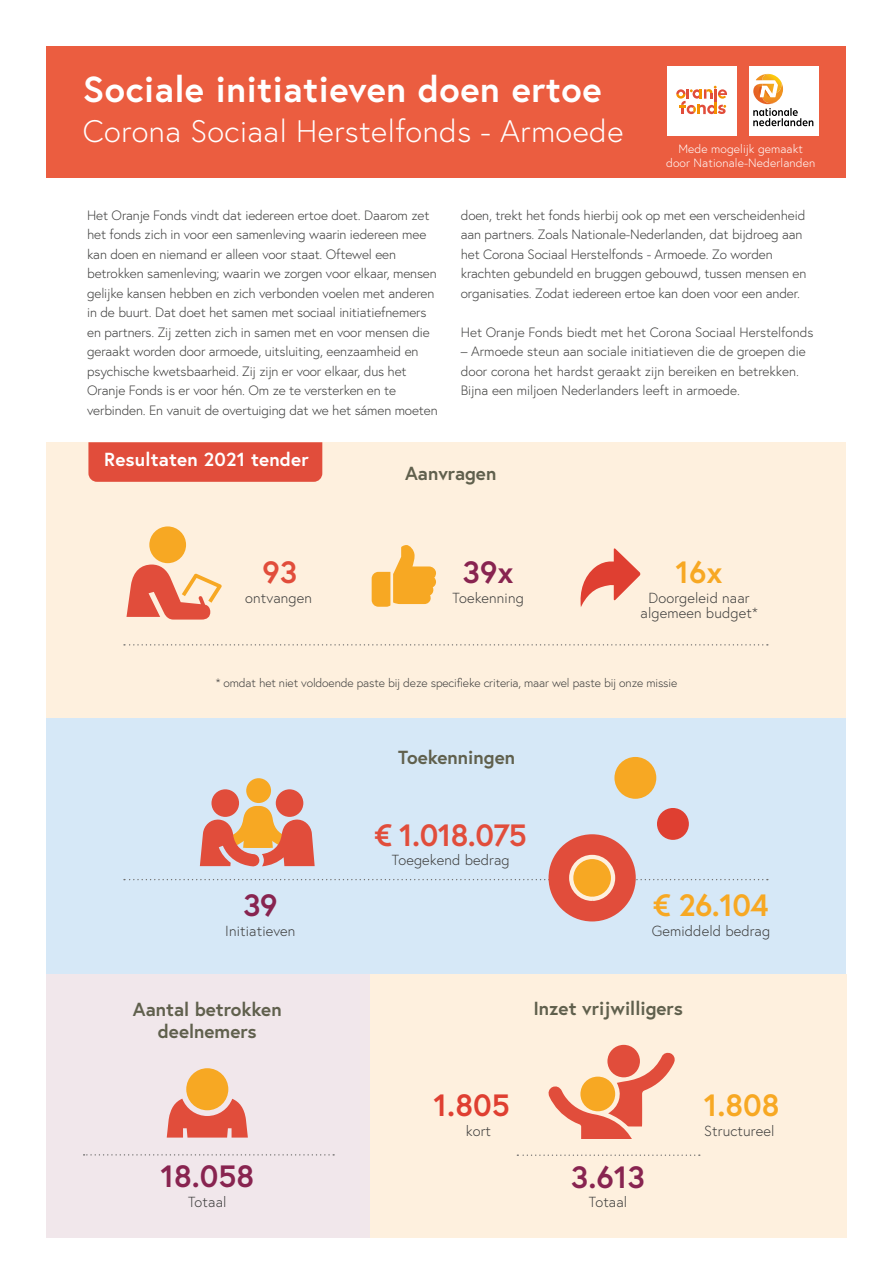
<style>
.page{position:relative;width:893px;height:1263px;background:#fff}
.page>*{position:absolute;margin:0;border:0;box-sizing:border-box;transform-origin:0 0}
.t1{font:700 36.15px "Europa";letter-spacing:.015em;color:#fff}
.t2{font:300 31.05px "Europa";letter-spacing:.015em;color:#fff}
.t3{font:700 30.75px "Europa";color:#882450}
.t4{font:700 30.75px "Europa";color:#f7a823}
.t5{font:700 30.75px "Europa";letter-spacing:-.02em;color:#e14d3b}
.t6{font:700 30.75px "Europa";color:#df3f31}
.t7{font:700 18.9px/21.6px "Europa";color:#60604d;text-align:center}
.t8{font:700 18.9px "Europa";letter-spacing:.01em;color:#fff}
.t9{font:300 14.55px/15.6px "Europa";letter-spacing:.01em;color:#3c3c3b;text-align:center}
.t10{font:300 13.5px/19.5px "Europa";letter-spacing:-.01em;color:#3c3c3b}
.t11{font:300 12px "Europa";letter-spacing:-.01em;color:#3c3c3b}
.t12{font:300 12px/13.5px "Europa";letter-spacing:.01em;color:#fff;text-align:center}
</style>
<div class="page">
<div style="left:47px;top:442px;width:799px;height:277px;background:#fef0de"></div>
<div style="left:370px;top:974px;width:476px;height:263px;background:#fef0de"></div>
<div style="left:88px;top:442px;width:234px;height:40px;background:#e14d3b"></div>
<div style="left:607px;top:1045px;width:33px;height:32px;background:#e14d3b;border-radius:50%"></div>
<div style="left:47px;top:719px;width:799px;height:255px;background:#d6e8f7"></div>
<div style="left:47px;top:47px;width:799px;height:131px;background:#eb5d40"></div>
<div style="left:667px;top:66px;width:69px;height:70px;background:#fff"></div>
<svg style="left:676px;top:86px;width:51px;height:29px"></svg>
<div style="left:749px;top:66px;width:69px;height:70px;background:#fff"></div>
<svg style="left:517px;top:1052px;width:183px;height:104px"></svg>
<div style="left:246px;top:778px;width:25px;height:25px;background:#f7a823;border-radius:50%"></div>
<svg style="left:200px;top:805px;width:115px;height:61px"></svg>
<div style="left:211px;top:789px;width:28px;height:28px;background:#e14d3b;border-radius:50%"></div>
<div style="left:276px;top:789px;width:27px;height:28px;background:#e14d3b;border-radius:50%"></div>
<svg style="left:372px;top:545px;width:64px;height:62px"></svg>
<svg style="left:753px;top:74px;width:60px;height:52px"></svg>
<div style="left:47px;top:974px;width:323px;height:263px;background:#f1e7eb"></div>
<svg style="left:84px;top:1154px;width:250px;height:1px"></svg>
<svg style="left:167px;top:1099px;width:81px;height:38px"></svg>
<div style="left:186px;top:1068px;width:42px;height:42px;background:#f7a823;border-radius:50%"></div>
<svg style="left:124px;top:879px;width:644px;height:1px"></svg>
<svg style="left:124px;top:644px;width:644px;height:1px"></svg>
<div style="left:549px;top:834px;width:87px;height:87px;background:#e14d3b;border-radius:50%"></div>
<svg style="left:569px;top:855px;width:46px;height:46px;background:#f8be5f"></svg>
<div style="left:614px;top:757px;width:42px;height:42px;background:#f7a823;border-radius:50%"></div>
<div style="left:657px;top:808px;width:32px;height:32px;background:#df3f31;border-radius:50%"></div>
<svg style="left:126px;top:564px;width:96px;height:55px"></svg>
<div style="left:149px;top:526px;width:37px;height:37px;background:#f7a823;border-radius:50%"></div>
<svg style="left:580px;top:548px;width:61px;height:59px"></svg>
<h1 class="t1" style="left:83px;top:64px;width:520px">Sociale initiatieven doen ertoe</h1>
<h2 class="t2" style="left:83px;top:111px;width:542px">Corona Sociaal Herstelfonds - Armoede</h2>
<p class="t12" style="left:666px;top:142px;width:151px">Mede mogelijk gemaakt door Nationale-Nederlanden</p>
<p class="t10" style="left:87px;top:205px;width:352px">Het Oranje Fonds vindt dat iedereen ertoe doet. Daarom zet het fonds zich in voor een samenleving waarin iedereen mee kan doen en niemand er alleen voor staat. Oftewel een betrokken samenleving; waarin we zorgen voor elkaar, mensen gelijke kansen hebben en zich verbonden voelen met anderen in de buurt. Dat doet het samen met sociaal initiatiefnemers en partners. Zij zetten zich in samen met en voor mensen die geraakt worden door armoede, uitsluiting, eenzaamheid en psychische kwetsbaarheid. Zij zijn er voor elkaar, dus het Oranje Fonds is er voor hén. Om ze te versterken en te verbinden. En vanuit de overtuiging dat we het sámen moeten</p>
<p class="t10" style="left:461px;top:205px;width:347px">doen, trekt het fonds hierbij ook op met een verscheidenheid aan partners. Zoals Nationale-Nederlanden, dat bijdroeg aan het Corona Sociaal Herstelfonds - Armoede. Zo worden krachten gebundeld en bruggen gebouwd, tussen mensen en organisaties. Zodat iedereen ertoe kan doen voor een ander.</p>
<p class="t10" style="left:461px;top:322px;width:354px">Het Oranje Fonds biedt met het Corona Sociaal Herstelfonds</p>
<p class="t10" style="left:461px;top:341px;width:346px">– Armoede steun aan sociale initiatieven die de groepen die door corona het hardst geraakt zijn bereiken en betrekken.<br>Bijna een miljoen Nederlanders leeft in armoede.</p>
<h3 class="t8" style="left:104px;top:447px;width:206px">Resultaten 2021 tender</h3>
<h3 class="t5" style="left:262px;top:551px;width:36px">93</h3>
<p class="t9" style="left:245px;top:590px;width:68px">ontvangen</p>
<h3 class="t7" style="left:405px;top:462px;width:93px">Aanvragen</h3>
<h3 class="t3" style="left:463px;top:551px;width:53px">39x</h3>
<p class="t9" style="left:453px;top:590px;width:73px">Toekenning</p>
<h3 class="t4" style="left:676px;top:551px;width:49px">16x</h3>
<p class="t9" style="left:640px;top:590px;width:119px">Doorgeleid naar algemeen budget*</p>
<p class="t11" style="left:216px;top:676px;width:463px">* omdat het niet voldoende paste bij deze specifieke criteria, maar wel paste bij onze missie</p>
<h3 class="t7" style="left:398px;top:746px;width:118px">Toekenningen</h3>
<h3 class="t5" style="left:374px;top:814px;width:154px">€ 1.018.075</h3>
<p class="t9" style="left:392px;top:852px;width:119px">Toegekend bedrag</p>
<h3 class="t3" style="left:243px;top:884px;width:36px">39</h3>
<h3 class="t4" style="left:653px;top:884px;width:117px">€ 26.104</h3>
<p class="t9" style="left:225px;top:922px;width:72px">Initiatieven</p>
<p class="t9" style="left:652px;top:922px;width:120px">Gemiddeld bedrag</p>
<h3 class="t7" style="left:133px;top:998px;width:150px">Aantal betrokken deelnemers</h3>
<h3 class="t7" style="left:533px;top:997px;width:151px">Inzet vrijwilligers</h3>
<h3 class="t6" style="left:434px;top:1084px;width:78px">1.805</h3>
<h3 class="t4" style="left:704px;top:1084px;width:77px">1.808</h3>
<p class="t9" style="left:466px;top:1123px;width:27px">kort</p>
<p class="t9" style="left:704px;top:1123px;width:72px">Structureel</p>
<h3 class="t3" style="left:160px;top:1155px;width:95px">18.058</h3>
<h3 class="t3" style="left:571px;top:1156px;width:76px">3.613</h3>
<p class="t9" style="left:188px;top:1193px;width:40px">Totaal</p>
<p class="t9" style="left:589px;top:1194px;width:40px">Totaal</p>
</div>
